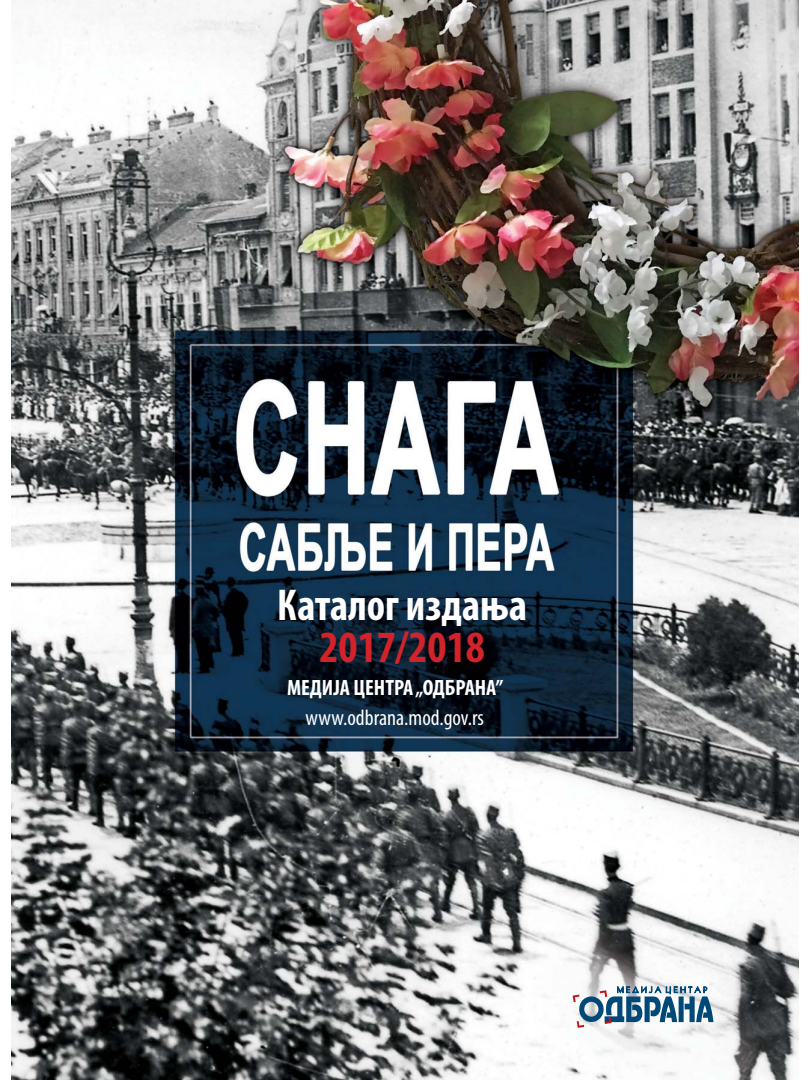
<style>
.page{position:relative;width:810px;height:1080px;background:#fff}
.page>*{position:absolute;margin:0;border:0;box-sizing:border-box;transform-origin:0 0}
.t1{font:700 condensed 44.88px "Myriad Pro";color:#fff;scale:.95 1}
.t2{font:700 condensed 44.88px "Myriad Pro";color:#d2232a}
.t3{font:condensed 22.25px "Myriad Pro";color:#fff}
.t4{font:700 condensed 22.25px "Myriad Pro";color:#fff}
</style>
<div class="page">
<img style="left:11px;top:0;width:788px;height:1080px">
<svg style="left:573px;top:985px;width:141px;height:43px"></svg>
<h1 class="t1" style="left:277px;top:579px;width:264px">Каталог издања</h1>
<h1 class="t2" style="left:319px;top:621px;width:167px">2017/2018</h1>
<p class="t4" style="left:287px;top:675px;width:218px">МЕДИЈА ЦЕНТРА „ОДБРАНА”</p>
<p class="t3" style="left:305px;top:709px;width:180px">www.odbrana.mod.gov.rs</p>
</div>
